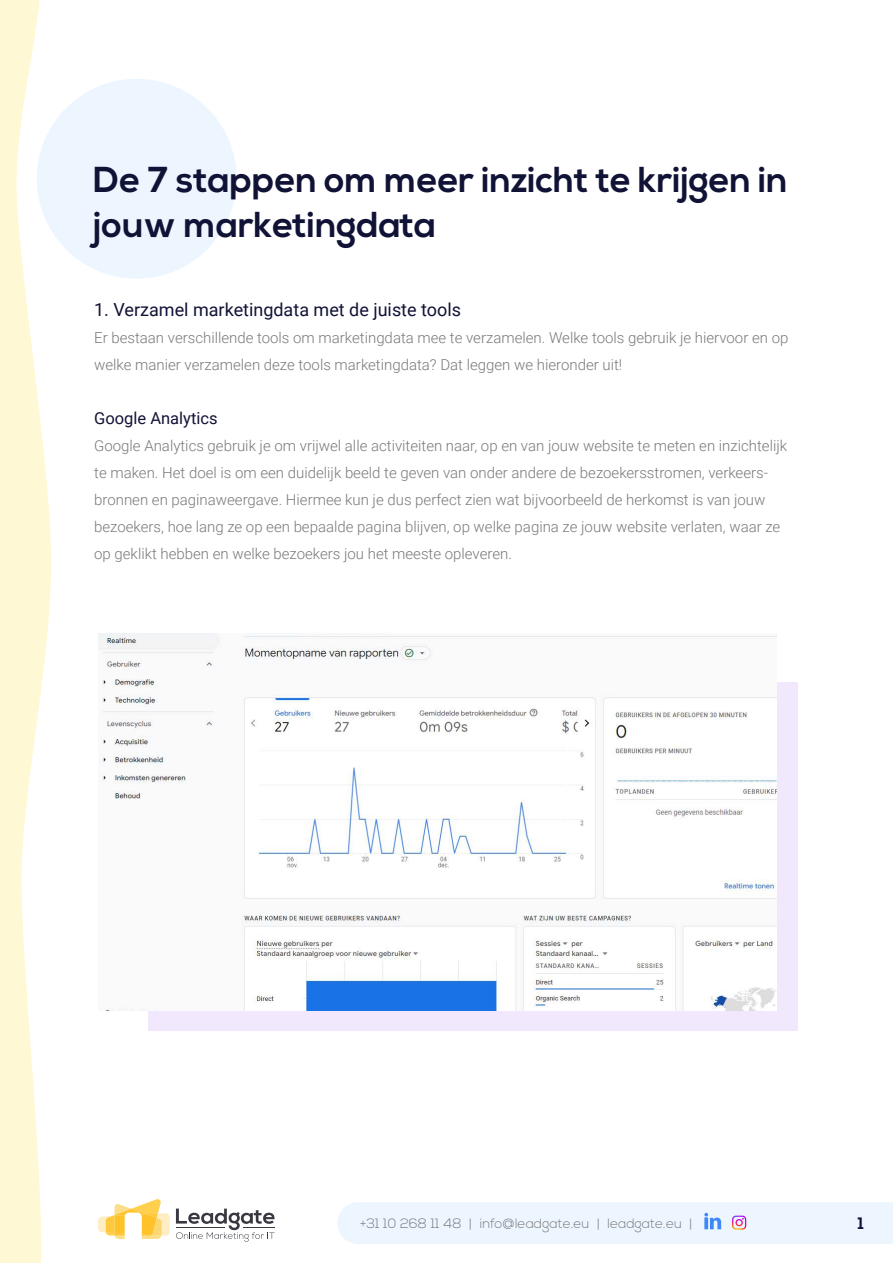
<style>
.page{position:relative;width:893px;height:1263px;background:#fff}
.page>*{position:absolute;margin:0;border:0;box-sizing:border-box;transform-origin:0 0}
.t1{font:700 36px/45px "Nexa";color:#111336}
.t2{font:18px "Roboto";color:#111336}
.Bodytext{font:16.5px "Roboto";color:#111336}
.t3{font:700 16.5px "Nexa";color:#111336}
.Bodytext-2{font:300 15px/27px "Roboto";color:#797979}
.t4{font:300 13.5px "Nexa";color:#797979}
</style>
<div class="page">
<div style="left:37px;top:79px;width:200px;height:200px;background:#edf6ff;border-radius:50%"></div>
<div style="left:149px;top:682px;width:649px;height:349px;background:#f1e8fe"></div>
<img style="left:98px;top:634px;width:678px;height:376px">
<svg style="left:0;top:0;width:51px;height:1263px;fill:#fff8d4"></svg>
<div style="left:337px;top:1202px;width:556px;height:42px;background:#edf6ff"></div>
<svg style="left:98px;top:1199px;width:72px;height:40px"></svg>
<svg style="left:176px;top:1208px;width:99px;height:34px"></svg>
<hr style="left:244px;top:1228px;width:31px;height:1px;background:#383840">
<hr style="left:176px;top:1228px;width:49px;height:1px;background:#383840">
<h2 class="t1" style="left:94px;top:158px;width:696px">De 7 stappen om meer inzicht te krijgen in jouw marketingdata</h2>
<h3 class="t2" style="left:94px;top:296px;width:368px">1. Verzamel marketingdata met de juiste tools</h3>
<p class="Bodytext-2" style="left:94px;top:323px;width:696px">Er bestaan verschillende tools om marketingdata mee te verzamelen. Welke tools gebruik je hiervoor en op welke manier verzamelen deze tools marketingdata? Dat leggen we hieronder uit!</p>
<p class="Bodytext" style="left:94px;top:406px;width:125px">Google Analytics</p>
<p class="Bodytext-2" style="left:94px;top:431px;width:694px">Google Analytics gebruik je om vrijwel alle activiteiten naar, op en van jouw website te meten en inzichtelijk te maken. Het doel is om een duidelijk beeld te geven van onder andere de bezoekersstromen, verkeers&shy;bronnen en paginaweergave. Hiermee kun je dus perfect zien wat bijvoorbeeld de herkomst is van jouw bezoekers, hoe lang ze op een bepaalde pagina blijven, op welke pagina ze jouw website verlaten, waar ze op geklikt hebben en welke bezoekers jou het meeste opleveren.</p>
<p class="t4" style="left:360px;top:1215px;width:334px">+31 10 268 11 48 | info@leadgate.eu | leadgate.eu |</p>
<p class="t3" style="left:858px;top:1214px;width:8px">1</p>
</div>
